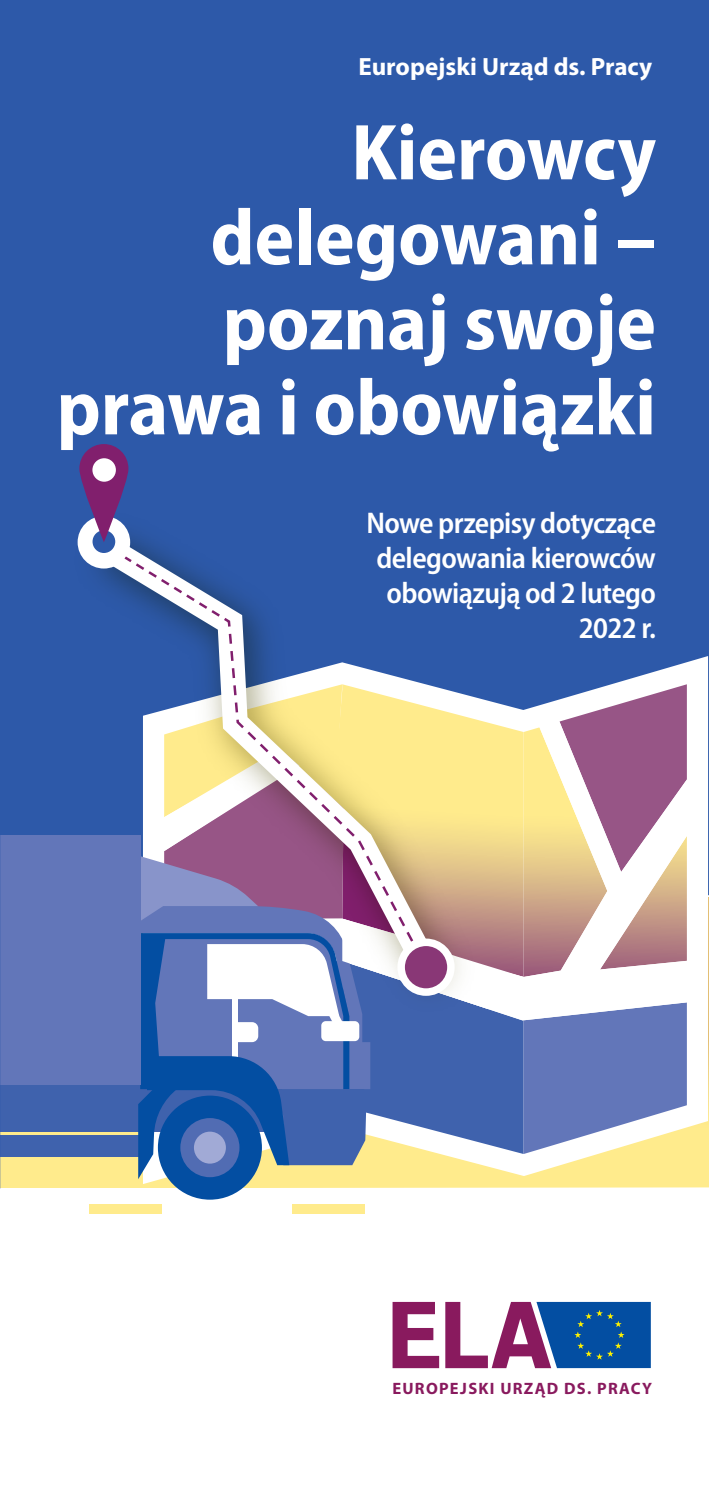
<style>
.page{position:relative;width:709px;height:1489px;background:#fff}
.page>*{position:absolute;margin:0;border:0;box-sizing:border-box;transform-origin:0 0}
.COVER_Cover_title_H1{font:700 semi-condensed 80px/85px "Myriad Pro";color:#fff;text-align:right}
.COVER_Subtitle_H2{font:600 semi-condensed 30px/35px "Myriad Pro";letter-spacing:-.02em;color:#fff;text-align:right}
.COVER_European_Labou{font:700 25px "Myriad Pro";color:#fff}
.t1{font:700 16.5px "Myriad Pro";letter-spacing:.075em;color:#891a5e}
</style>
<div class="page">
<div style="left:0;top:0;width:709px;height:896px;background:#2d59a9"></div>
<div style="left:0;top:897px;width:709px;height:290px;background:#ffeb8c"></div>
<svg style="left:143px;top:656px;width:565px;height:527px"></svg>
<div style="left:89px;top:1204px;width:73px;height:10px;background:#ffeb8c"></div>
<div style="left:292px;top:1204px;width:72px;height:10px;background:#ffeb8c"></div>
<div style="left:0;top:1135px;width:144px;height:22px;background:#3f62ad"></div>
<div style="left:0;top:1082px;width:282px;height:50px;background:#3f62ad"></div>
<div style="left:158px;top:1095px;width:104px;height:104px;background:#034ea2;border-radius:50%"></div>
<div style="left:0;top:834px;width:141px;height:250px;background:#6276b9"></div>
<div style="left:60px;top:498px;width:429px;height:337px;background:#2d59a9"></div>
<svg style="left:95px;top:534px;width:344px;height:301px;background:#305ba9"></svg>
<svg style="left:138px;top:684px;width:549px;height:495px"></svg>
<svg style="left:227px;top:627px;width:180px;height:302px"></svg>
<svg style="left:111px;top:547px;width:121px;height:82px"></svg>
<div style="left:78px;top:516px;width:52px;height:52px;background:#fff;border-radius:50%"></div>
<div style="left:92px;top:530px;width:23px;height:23px;background:#2d59a9;border-radius:50%"></div>
<svg style="left:79px;top:444px;width:49px;height:98px;background:#7a468c"></svg>
<div style="left:92px;top:458px;width:24px;height:23px;background:#fff;border-radius:50%"></div>
<div style="left:401px;top:942px;width:50px;height:50px;background:#893776;border-radius:50%"></div>
<div style="left:397px;top:938px;width:57px;height:57px;border:8px solid #fff;border-radius:50%"></div>
<svg style="left:392px;top:1301px;width:259px;height:66px"></svg>
<p class="COVER_European_Labou" style="left:358px;top:51px;width:295px">Europejski Urząd ds. Pracy</p>
<h1 class="COVER_Cover_title_H1" style="left:57px;top:108px;width:601px">Kierowcy delegowani – poznaj swoje prawa i obowiązki</h1>
<h2 class="COVER_Subtitle_H2" style="left:366px;top:505px;width:291px">Nowe przepisy dotyczące delegowania kierowców obowiązują od 2 lutego<br>2022 r.</h2>
<p class="t1" style="left:392px;top:1377px;width:261px">EUROPEJSKI URZĄD DS. PRACY</p>
</div>
